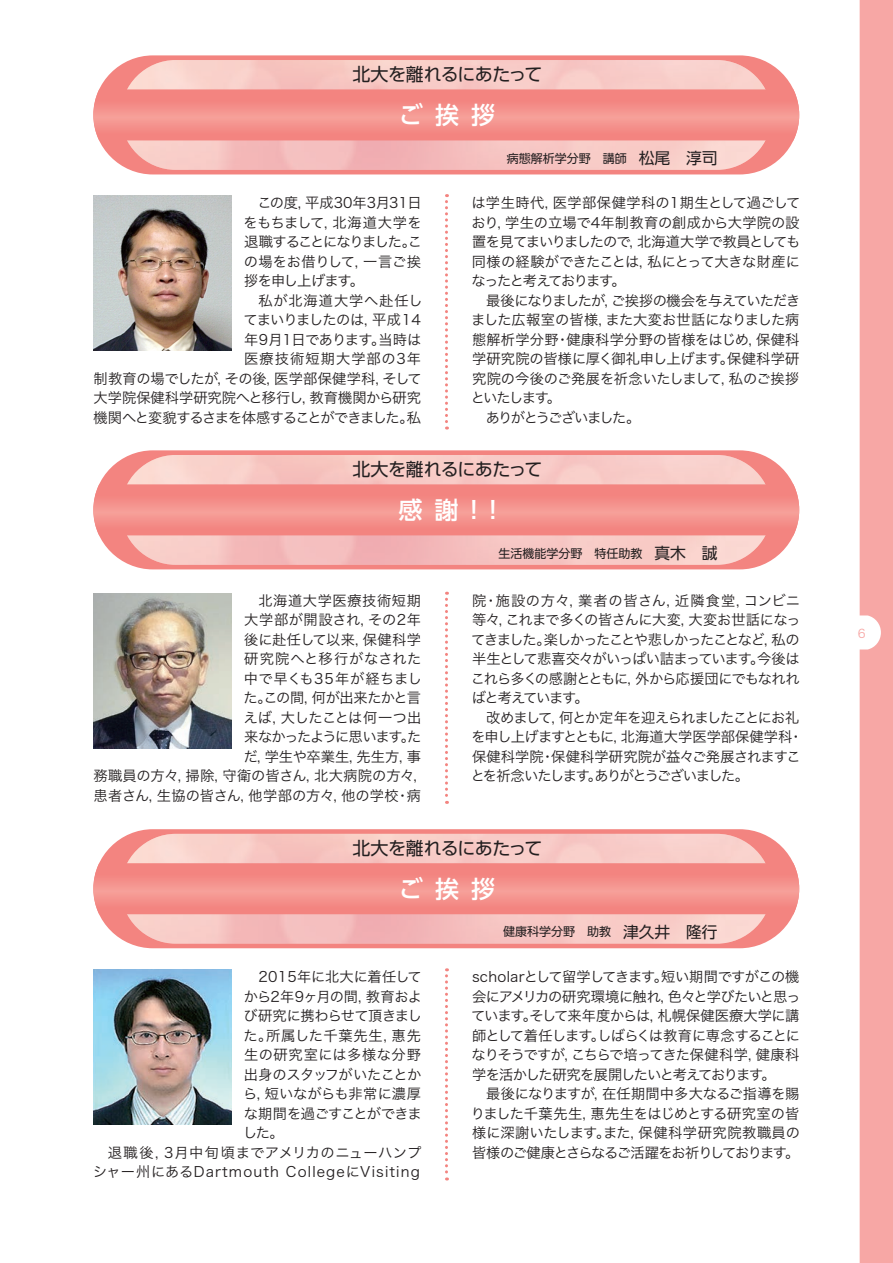
<style>
.page{position:relative;width:893px;height:1263px;background:#fff}
.page>*{position:absolute;margin:0;border:0;box-sizing:border-box;transform-origin:0 0}
.t1{font:500 24px "UD Shin Go Pro";letter-spacing:.5em;color:#fff}
.t2{font:18px "UD Shin Go Pro";letter-spacing:-.03em;color:#231f20}
.t3{font:14.25px/19.5px "Hira Kaku Pro W3";letter-spacing:-.02em;color:#231f20;text-align:justify}
.t4{font:14.25px/19.5px "Hira Kaku Pro W3";color:#231f20;text-align:right}
.t5{font:14.25px/19.5px "Hira Kaku Pro W3";letter-spacing:-.055em;color:#231f20}
.t6{font:14.25px "Hira Kaku Pro W3";letter-spacing:.03em;color:#231f20}
.t7{font:14.25px "Hira Kaku Pro W3";letter-spacing:.08em;color:#231f20}
.t8{font:14.25px "Hira Kaku Pro W3";letter-spacing:.005em;color:#231f20}
.t9{font:14.25px "Hira Kaku Pro W3";letter-spacing:-.04em;color:#231f20}
.t10{font:14.25px "Hira Kaku Pro W3";letter-spacing:-.06em;color:#231f20}
.t11{font:14.25px "Hira Kaku Pro W3";letter-spacing:.015em;color:#231f20}
.t12{font:14.25px "Hira Kaku Pro W3";letter-spacing:-.085em;color:#231f20}
.t13{font:14.25px "Hira Kaku Pro W3";letter-spacing:.01em;color:#231f20}
.t14{font:14.25px "Hira Kaku Pro W3";letter-spacing:.025em;color:#231f20}
.t15{font:14.25px "Hira Kaku Pro W3";letter-spacing:.06em;color:#231f20}
.t16{font:14.25px "Hira Kaku Pro W3";letter-spacing:-.105em;color:#231f20}
.t17{font:14.25px "Hira Kaku Pro W3";letter-spacing:.05em;color:#231f20}
.t18{font:14.25px "Hira Kaku Pro W3";letter-spacing:.04em;color:#231f20}
.t19{font:12px "UD Shin Go Pro";color:#231f20}
.t20{font:12px "Hira Kaku Pro W3";color:#f7a7a5}
.s1{font-size:15.75px}
</style>
<div class="page">
<svg style="left:445px;top:194px;width:3px;height:235px"></svg>
<div style="left:860px;top:0;width:33px;height:1263px;background:#f7a7a5"></div>
<img style="left:94px;top:196px;width:137px;height:154px">
<svg style="left:445px;top:592px;width:3px;height:212px"></svg>
<img style="left:94px;top:593px;width:137px;height:155px">
<svg style="left:445px;top:968px;width:3px;height:212px"></svg>
<img style="left:94px;top:970px;width:137px;height:155px">
<div style="left:93px;top:55px;width:706px;height:119px;background:#f38480;border-radius:60px"></div>
<img style="left:121px;top:60px;width:651px;height:110px;border-radius:55px">
<svg style="left:93px;top:89px;width:706px;height:51px"></svg>
<div style="left:93px;top:450px;width:706px;height:119px;background:#f38480;border-radius:60px"></div>
<img style="left:121px;top:455px;width:651px;height:110px;border-radius:55px">
<svg style="left:93px;top:484px;width:706px;height:51px"></svg>
<div style="left:93px;top:829px;width:706px;height:119px;background:#f38480;border-radius:60px"></div>
<img style="left:121px;top:834px;width:651px;height:110px;border-radius:55px">
<svg style="left:93px;top:863px;width:706px;height:51px"></svg>
<p class="t2" style="left:353px;top:60px;width:191px">北大を離れるにあたって</p>
<h1 class="t1" style="left:399px;top:96px;width:97px">ご挨拶</h1>
<p class="t19" style="left:507px;top:148px;width:212px">病態解析学分野　講師　<span class="s1">松尾　淳司</span></p>
<p class="t3" style="left:244px;top:192px;width:180px;text-indent:14px">この度，平成30年3月31日をもちまして，北海道大学を退職することになりました。この場をお借りして，一言ご挨拶を申し上げます。</p>
<p class="t4" style="left:94px;top:290px;width:331px">私が北海道大学へ赴任し<br>てまいりましたのは，平成14<br>年9月1日であります。当時は<br>医療技術短期大学部の3年<br>制教育の場でしたが，その後，医学部保健学科，そして大学院保健科学研究院へと移行し，教育機関から研究機関へと変貌するさまを体感することができました。私</p>
<p class="t3" style="left:471px;top:192px;width:330px">は学生時代，医学部保健学科の1期生として過ごしており，学生の立場で4年制教育の創成から大学院の設置を見てまいりましたので，北海道大学で教員としても同様の経験ができたことは，私にとって大きな財産になったと考えております。</p>
<p class="t10" style="left:486px;top:288px;width:316px">最後になりましたが，ご挨拶の機会を与えていただき</p>
<p class="t3" style="left:471px;top:309px;width:330px">ました広報室の皆様，また大変お世話になりました病</p>
<p class="t11" style="left:472px;top:327px;width:329px">態解析学分野・健康科学分野の皆様をはじめ，保健科</p>
<p class="t3" style="left:472px;top:348px;width:329px">学研究院の皆様に厚く御礼申し上げます。保健科学研</p>
<p class="t3" style="left:472px;top:368px;width:329px">究院の今後のご発展を祈念いたしまして，私のご挨拶</p>
<p class="t3" style="left:471px;top:387px;width:92px">といたします。</p>
<p class="t16" style="left:486px;top:405px;width:156px">ありがとうございました。</p>
<p class="t2" style="left:353px;top:454px;width:191px">北大を離れるにあたって</p>
<h1 class="t1" style="left:399px;top:491px;width:99px">感謝!!</h1>
<p class="t18" style="left:258px;top:588px;width:164px">北海道大学医療技術短期</p>
<p class="t6" style="left:244px;top:607px;width:178px">大学部が開設され，その2年</p>
<p class="t13" style="left:244px;top:627px;width:178px">後に赴任して以来，保健科学</p>
<p class="t17" style="left:244px;top:646px;width:179px">研究院へと移行がなされた</p>
<p class="t14" style="left:244px;top:666px;width:179px">中で早くも35年が経ちまし</p>
<p class="t3" style="left:244px;top:687px;width:179px">た。この間，何が出来たかと言</p>
<p class="t3" style="left:243px;top:707px;width:179px">えば，大したことは何一つ出</p>
<p class="t12" style="left:244px;top:724px;width:179px">来なかったように思います。た</p>
<p class="t8" style="left:244px;top:744px;width:179px">だ，学生や卒業生，先生方，事</p>
<p class="t3" style="left:94px;top:765px;width:336px">務職員の方々，掃除，守衛の皆さん，北大病院の方々，</p>
<p class="t4" style="left:94px;top:785px;width:329px">患者さん，生協の皆さん，他学部の方々，他の学校・病</p>
<p class="t19" style="left:498px;top:543px;width:220px">生活機能学分野　特任助教　<span class="s1">真木　誠</span></p>
<p class="t3" style="left:471px;top:590px;width:331px">院・施設の方々，業者の皆さん，近隣食堂，コンビニ等々，これまで多くの皆さんに大変，大変お世話になってきました。楽しかったことや悲しかったことなど，私の半生として悲喜交々がいっぱい詰まっています。今後はこれら多くの感謝とともに，外から応援団にでもなれればと考えています。</p>
<p class="t5" style="left:471px;top:706px;width:334px;text-indent:16px">改めまして，何とか定年を迎えられましたことにお礼を申し上げますとともに，北海道大学医学部保健学科・保健科学院・保健科学研究院が益々ご発展されますことを祈念いたします。ありがとうございました。</p>
<p class="t2" style="left:353px;top:833px;width:191px">北大を離れるにあたって</p>
<h1 class="t1" style="left:399px;top:870px;width:97px">ご挨拶</h1>
<p class="t19" style="left:503px;top:922px;width:216px">健康科学分野　助教　<span class="s1">津久井　隆行</span></p>
<p class="t8" style="left:258px;top:964px;width:165px">2015年に北大に着任して</p>
<p class="t9" style="left:244px;top:984px;width:180px">から2年9ヶ月の間，教育およ</p>
<p class="t3" style="left:244px;top:1005px;width:180px">び研究に携わらせて頂きまし</p>
<p class="t15" style="left:244px;top:1023px;width:179px">た。所属した千葉先生，惠先</p>
<p class="t6" style="left:244px;top:1042px;width:178px">生の研究室には多様な分野</p>
<p class="t3" style="left:244px;top:1064px;width:179px">出身のスタッフがいたことか</p>
<p class="t3" style="left:243px;top:1083px;width:179px">ら，短いながらも非常に濃厚</p>
<p class="t9" style="left:244px;top:1101px;width:179px">な期間を過ごすことができま</p>
<p class="t3" style="left:243px;top:1122px;width:42px">した。</p>
<p class="t6" style="left:108px;top:1140px;width:315px">退職後，3月中旬頃までアメリカのニューハンプ</p>
<p class="t7" style="left:93px;top:1159px;width:329px">シャー州にあるDartmouth CollegeにVisiting</p>
<p class="t3" style="left:471px;top:966px;width:331px">scholarとして留学してきます。短い期間ですがこの機会にアメリカの研究環境に触れ，色々と学びたいと思っています。そして来年度からは，札幌保健医療大学に講師として着任します。しばらくは教育に専念することになりそうですが，こちらで培ってきた保健科学，健康科学を活かした研究を展開したいと考えております。</p>
<p class="t3" style="left:471px;top:1083px;width:331px;text-indent:15px">最後になりますが，在任期間中多大なるご指導を賜りました千葉先生，惠先生をはじめとする研究室の皆様に深謝いたします。また，保健科学研究院教職員の皆様のご健康とさらなるご活躍をお祈りしております。</p>
<p class="t20" style="left:858px;top:622px;width:9px">6</p>
</div>
